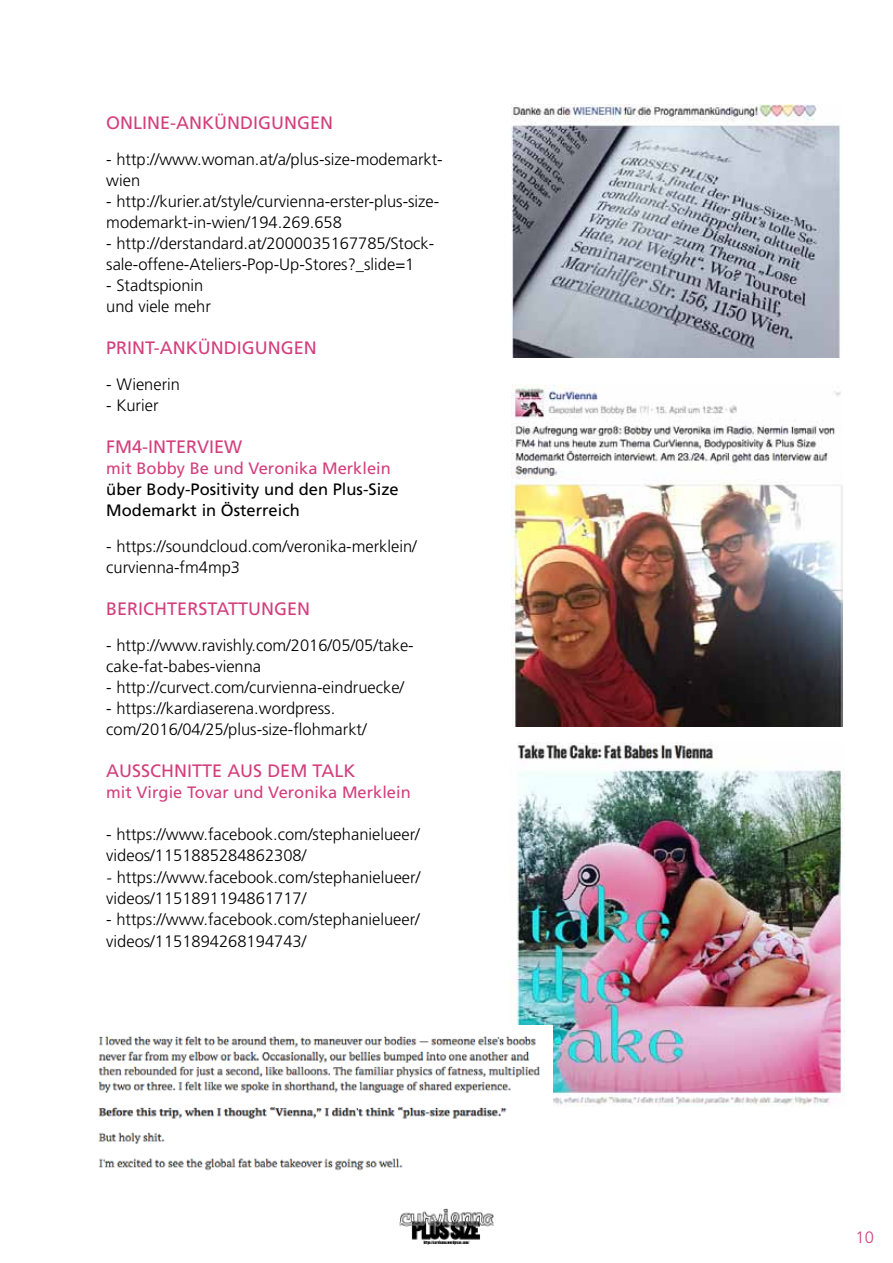
<style>
.page{position:relative;width:893px;height:1263px;background:#fff}
.page>*{position:absolute;margin:0;border:0;box-sizing:border-box;transform-origin:0 0}
.t1{font:18px "Frutiger LT Std";color:#d33f7d}
.t2{font:300 16.5px/21px "Frutiger LT Std";color:#000}
.t3{font:16.5px "Frutiger LT Std";color:#d33f7d}
.t4{font:16.5px/21px "Frutiger LT Std";color:#000}
.t5{font:300 16.5px "Frutiger LT Std";color:#d33f7d}
.t6{font:4.35px "Poplar Std";letter-spacing:.005em;color:#000}
.s1{font-family:"Minion Pro";font-weight:400;font-size:18px}
</style>
<div class="page">
<img style="left:399px;top:1208px;width:95px;height:32px">
<img style="left:512px;top:105px;width:329px;height:253px">
<img style="left:512px;top:384px;width:330px;height:342px">
<img style="left:510px;top:743px;width:334px;height:363px">
<img style="left:98px;top:1026px;width:454px;height:145px">
<p class="t1" style="left:106px;top:113px;width:228px">ONLINE-ANKÜNDIGUNGEN</p>
<p class="t2" style="left:106px;top:149px;width:338px">- http://www.woman.at/a/plus-size-modemarkt&shy;wien</p>
<p class="t2" style="left:106px;top:191px;width:335px">- http://kurier.at/style/curvienna-erster-plus-size&shy;modemarkt-in-wien/194.269.658</p>
<p class="t2" style="left:106px;top:233px;width:329px">- http://derstandard.at/2000035167785/Stock&shy;sale-offene-Ateliers-Pop-Up-Stores?_slide=1</p>
<p class="t2" style="left:106px;top:275px;width:106px">- Stadtspionin und viele mehr</p>
<p class="t1" style="left:106px;top:338px;width:212px">PRINT-ANKÜNDIGUNGEN</p>
<p class="t2" style="left:106px;top:374px;width:75px">- Wienerin</p>
<p class="t2" style="left:106px;top:395px;width:54px">- Kurier</p>
<p class="t1" style="left:106px;top:437px;width:59px">FM4-Interview</p>
<p class="t3" style="left:106px;top:459px;width:286px">mit Bobby Be und Veronika Merklein</p>
<p class="t4" style="left:106px;top:479px;width:294px">über Body-Positivity und den Plus-Size<br>Modemarkt in Österreich</p>
<p class="t2" style="left:106px;top:536px;width:312px">- https://soundcloud.com/veronika-merklein/ curvienna-fm4mp3</p>
<p class="t1" style="left:106px;top:599px;width:21px">Beric</p>
<p class="t1" style="left:154px;top:599px;width:25px">hterstattungen</p>
<p class="t2" style="left:106px;top:635px;width:309px">- http://www.ravishly.com/2016/05/05/take&shy;cake-fat-babes-vienna</p>
<p class="t2" style="left:106px;top:677px;width:299px">- http://curvect.com/curvienna-eindruecke/</p>
<p class="t2" style="left:106px;top:698px;width:262px">- https://kardiaserena.wordpress. com/2016/04/25/plus-size-flohmarkt/</p>
<p class="t1" style="left:106px;top:761px;width:251px">AUSSCH NITTE AUS DEM TALK</p>
<p class="t3" style="left:106px;top:783px;width:306px">mit Virgie Tovar und Veronika Merklein</p>
<p class="t2" style="left:106px;top:824px;width:315px">- https://www.facebook.com/stephanielueer/ videos/1151885284862308/</p>
<p class="t2" style="left:106px;top:867px;width:315px"><span class="s1">-</span> https://www.facebook.com/stephanielueer/ videos/1151891194861717/</p>
<p class="t2" style="left:106px;top:909px;width:315px;line-height:21.6px">- https://www.facebook.com/stephanielueer/ videos/1151894268194743/</p>
<p class="t6" style="left:424px;top:1240px;width:47px">https://curvienna.wordpress.com/</p>
<p class="t5" style="left:855px;top:1228px;width:20px">10</p>
</div>
